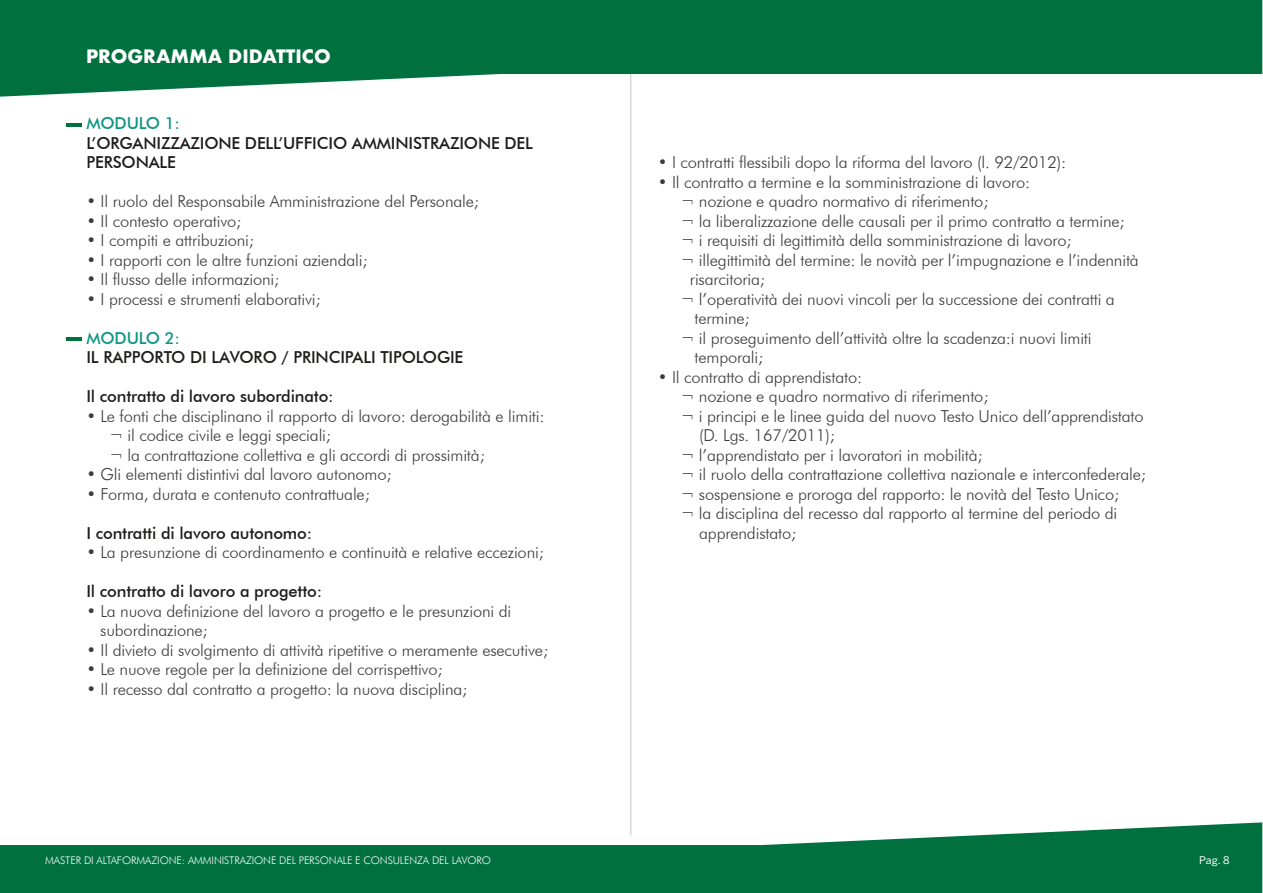
<style>
.page{position:relative;width:1263px;height:893px;background:#fff}
.page>*{position:absolute;margin:0;border:0;box-sizing:border-box;transform-origin:0 0}
.t1{font:700 18px "Futura";color:#fff}
.t2{font:300 16.5px/19.5px "Futura BT";letter-spacing:-.01em;color:#3d3c3c}
.t3{font:500 16.5px/19.5px "Futura BT";letter-spacing:-.01em;color:#1d1d1b}
.t4{font:500 16.5px "Futura BT";letter-spacing:-.01em;color:#109685}
.t5{font:300 10.5px "Futura BT";letter-spacing:-.01em;color:#fff}
.t6{font:10.5px "Benton Sans";color:#fff}
</style>
<div class="page">
<hr style="left:630px;top:58px;width:1px;height:777px;background:#c7c6c7">
<svg style="left:0;top:0;width:1262px;height:97px;fill:#00703f"></svg>
<svg style="left:0;top:822px;width:1262px;height:71px;fill:#00703f"></svg>
<hr style="left:67px;top:123px;width:15px;height:3px;background:#00703f">
<hr style="left:67px;top:337px;width:15px;height:3px;background:#00703f">
<p class="t1" style="left:86px;top:43px;width:246px">PROGRAMMA DIDATTICO</p>
<p class="t4" style="left:86px;top:113px;width:95px">MODULO 1:</p>
<p class="t3" style="left:86px;top:133px;width:448px">L’ORGANIZZAZIONE DELL’UFFICIO AMMINISTRAZIONE DEL<br>PERSONALE</p>
<p class="t2" style="left:86px;top:191px;width:394px">• Il ruolo del Responsabile Amministrazione del Personale;</p>
<p class="t2" style="left:86px;top:211px;width:156px">• Il contesto operativo;</p>
<p class="t2" style="left:86px;top:230px;width:169px">• I compiti e attribuzioni;</p>
<p class="t2" style="left:86px;top:250px;width:283px">• I rapporti con le altre funzioni aziendali;</p>
<p class="t2" style="left:86px;top:269px;width:194px">• Il flusso delle informazioni;</p>
<p class="t2" style="left:86px;top:289px;width:236px">• I processi e strumenti elaborativi;</p>
<p class="t4" style="left:86px;top:328px;width:95px">MODULO 2:</p>
<p class="t3" style="left:86px;top:347px;width:378px">IL RAPPORTO DI LAVORO / PRINCIPALI TIPOLOGIE</p>
<p class="t3" style="left:86px;top:386px;width:249px">Il contratto di lavoro subordinato:</p>
<p class="t2" style="left:109px;top:406px;width:437px;text-indent:-23px">• Le fonti che disciplinano il rapporto di lavoro: derogabilità e limiti: ¬ il codice civile e leggi speciali;<br>¬ la contrattazione collettiva e gli accordi di prossimità;</p>
<p class="t2" style="left:86px;top:464px;width:307px">• Gli elementi distintivi dal lavoro autonomo;</p>
<p class="t2" style="left:86px;top:484px;width:285px">• Forma, durata e contenuto contrattuale;</p>
<p class="t3" style="left:86px;top:523px;width:227px">I contratti di lavoro autonomo:</p>
<p class="t2" style="left:86px;top:542px;width:459px">• La presunzione di coordinamento e continuità e relative eccezioni;</p>
<p class="t3" style="left:86px;top:581px;width:237px">Il contratto di lavoro a progetto:</p>
<p class="t2" style="left:100px;top:601px;width:413px;text-indent:-14px">• La nuova definizione del lavoro a progetto e le presunzioni di subordinazione;</p>
<p class="t2" style="left:86px;top:640px;width:463px">• Il divieto di svolgimento di attività ripetitive o meramente esecutive;</p>
<p class="t2" style="left:86px;top:659px;width:358px">• Le nuove regole per la definizione del corrispettivo;</p>
<p class="t2" style="left:86px;top:679px;width:382px">• Il recesso dal contratto a progetto: la nuova disciplina;</p>
<p class="t2" style="left:658px;top:152px;width:410px">• I contratti flessibili dopo la riforma del lavoro (l. 92/2012):</p>
<p class="t2" style="left:658px;top:172px;width:374px">• Il contratto a termine e la somministrazione di lavoro:</p>
<p class="t2" style="left:681px;top:191px;width:309px">¬ nozione e quadro normativo di riferimento;</p>
<p class="t2" style="left:681px;top:211px;width:445px">¬ la liberalizzazione delle causali per il primo contratto a termine;</p>
<p class="t2" style="left:681px;top:230px;width:392px">¬ i requisiti di legittimità della somministrazione di lavoro;</p>
<p class="t2" style="left:681px;top:250px;width:459px">¬ illegittimità del termine: le novità per l’impugnazione e l’indennità</p>
<p class="t2" style="left:690px;top:269px;width:77px">risarcitoria;</p>
<p class="t2" style="left:681px;top:289px;width:436px">¬ l’operatività dei nuovi vincoli per la successione dei contratti a</p>
<p class="t2" style="left:694px;top:308px;width:57px">termine;</p>
<p class="t2" style="left:681px;top:328px;width:412px">¬ il proseguimento dell’attività oltre la scadenza:i nuovi limiti</p>
<p class="t2" style="left:694px;top:347px;width:70px">temporali;</p>
<p class="t2" style="left:658px;top:367px;width:206px">• Il contratto di apprendistato:</p>
<p class="t2" style="left:681px;top:386px;width:309px">¬ nozione e quadro normativo di riferimento;</p>
<p class="t2" style="left:681px;top:406px;width:464px">¬ i principi e le linee guida del nuovo Testo Unico dell’apprendistato</p>
<p class="t2" style="left:699px;top:425px;width:137px">(D. Lgs. 167/2011);</p>
<p class="t2" style="left:681px;top:445px;width:303px">¬ l’apprendistato per i lavoratori in mobilità;</p>
<p class="t2" style="left:681px;top:464px;width:467px">¬ il ruolo della contrattazione collettiva nazionale e interconfederale;</p>
<p class="t2" style="left:681px;top:484px;width:440px">¬ sospensione e proroga del rapporto: le novità del Testo Unico;</p>
<p class="t2" style="left:681px;top:503px;width:438px">¬ la disciplina del recesso dal rapporto al termine del periodo di</p>
<p class="t2" style="left:699px;top:523px;width:99px">apprendistato;</p>
<p class="t5" style="left:45px;top:854px;width:447px">MASTER DI ALTAFORMAZIONE: AMMINISTRAZIONE DEL PERSONALE E CONSULENZA DEL LAVORO</p>
<p class="t6" style="left:1199px;top:854px;width:32px">Pag. 8</p>
</div>
